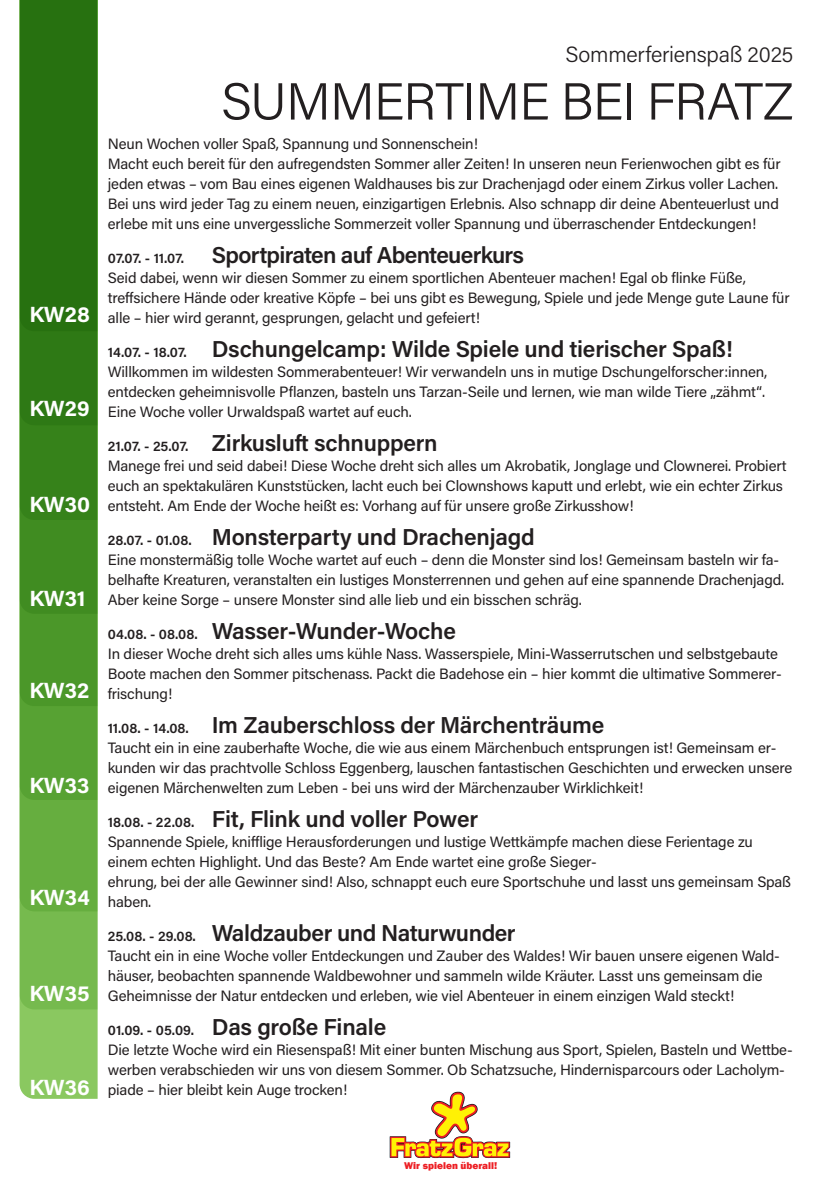
<style>
.page{position:relative;width:840px;height:1191px;background:#fff}
.page>*{position:absolute;margin:0;border:0;box-sizing:border-box;transform-origin:0 0}
.t1{font:300 52px "Acumin Pro";letter-spacing:-.015em;color:#231f20}
.t2{font:600 23px "Acumin Pro";letter-spacing:-.01em;color:#231f20}
.t3{font:600 23px "Acumin Pro";letter-spacing:-.03em;color:#231f20}
.t4{font:22px "Acumin Variable Concept";color:#fff}
.t5{font:300 22px "Acumin Pro";letter-spacing:-.01em;color:#231f20}
.t6{font:15px/20px "Acumin Pro";letter-spacing:-.01em;color:#231f20}
.t7{font:800 10.2px "Franklin Gothic";letter-spacing:.005em;color:#ed1e23}
.s1{font-size:14px}
</style>
<div class="page">
<svg style="left:20px;top:0;width:78px;height:1098px;background:#479028"></svg>
<svg style="left:389px;top:1091px;width:121px;height:67px"></svg>
<h3 class="t4" style="left:29px;top:299px;width:62px">KW28</h3>
<h3 class="t4" style="left:29px;top:393px;width:62px">KW29</h3>
<h3 class="t4" style="left:29px;top:489px;width:62px">KW30</h3>
<h3 class="t4" style="left:29px;top:583px;width:58px">KW31</h3>
<h3 class="t4" style="left:29px;top:675px;width:61px">KW32</h3>
<h3 class="t4" style="left:29px;top:769px;width:62px">KW33</h3>
<h3 class="t4" style="left:29px;top:881px;width:62px">KW34</h3>
<h3 class="t4" style="left:29px;top:977px;width:62px">KW35</h3>
<h3 class="t4" style="left:29px;top:1071px;width:62px">KW36</h3>
<h3 class="t5" style="left:565px;top:39px;width:229px">Sommerferienspaß 2025</h3>
<h1 class="t1" style="left:221px;top:66px;width:573px">SUMMERTIME BEI FRATZ</h1>
<p class="t6" style="left:108px;top:133px;width:674px">Neun Wochen voller Spaß, Spannung und Sonnenschein!<br>Macht euch bereit für den aufregendsten Sommer aller Zeiten! In unseren neun Ferienwochen gibt es für jeden etwas – vom Bau eines eigenen Waldhauses bis zur Drachenjagd oder einem Zirkus voller Lachen.<br>Bei uns wird jeder Tag zu einem neuen, einzigartigen Erlebnis. Also schnapp dir deine Abenteuerlust und erlebe mit uns eine unvergessliche Sommerzeit voller Spannung und überraschender Entdeckungen!</p>
<h2 class="t3" style="left:108px;top:238px;width:417px"><span class="s1">07.07. - 11.07.</span> Sportpiraten auf Abenteuerkurs</h2>
<p class="t6" style="left:108px;top:267px;width:683px">Seid dabei, wenn wir diesen Sommer zu einem sportlichen Abenteuer machen! Egal ob flinke Füße, treffsichere Hände oder kreative Köpfe – bei uns gibt es Bewegung, Spiele und jede Menge gute Laune für alle – hier wird gerannt, gesprungen, gelacht und gefeiert!</p>
<h2 class="t2" style="left:108px;top:332px;width:626px"><span class="s1">14.07. - 18.07.</span> Dschungelcamp: Wilde Spiele und tierischer Spaß!</h2>
<p class="t6" style="left:108px;top:361px;width:660px">Willkommen im wildesten Sommerabenteuer! Wir verwandeln uns in mutige Dschungelforscher:innen, entdecken geheimnisvolle Pflanzen, basteln uns Tarzan-Seile und lernen, wie man wilde Tiere „zähmt“.<br>Eine Woche voller Urwaldspaß wartet auf euch.</p>
<h2 class="t2" style="left:108px;top:426px;width:331px"><span class="s1">21.07. - 25.07.</span> Zirkusluft schnuppern</h2>
<p class="t6" style="left:108px;top:455px;width:680px">Manege frei und seid dabei! Diese Woche dreht sich alles um Akrobatik, Jonglage und Clownerei. Probiert euch an spektakulären Kunststücken, lacht euch bei Clownshows kaputt und erlebt, wie ein echter Zirkus entsteht. Am Ende der Woche heißt es: Vorhang auf für unsere große Zirkusshow!</p>
<h2 class="t2" style="left:108px;top:520px;width:428px"><span class="s1">28.07. - 01.08.</span> Monsterparty und Drachenjagd</h2>
<p class="t6" style="left:108px;top:549px;width:677px">Eine monstermäßig tolle Woche wartet auf euch – denn die Monster sind los! Gemeinsam basteln wir fa&shy;belhafte Kreaturen, veranstalten ein lustiges Monsterrennen und gehen auf eine spannende Drachenjagd.<br>Aber keine Sorge – unsere Monster sind alle lieb und ein bisschen schräg.</p>
<h2 class="t2" style="left:108px;top:614px;width:349px"><span class="s1">04.08. - 08.08.</span> Wasser-Wunder-Woche</h2>
<p class="t6" style="left:108px;top:643px;width:675px">In dieser Woche dreht sich alles ums kühle Nass. Wasserspiele, Mini-Wasserrutschen und selbstgebaute<br>Boote machen den Sommer pitschenass. Packt die Badehose ein – hier kommt die ultimative Sommerer&shy;frischung!</p>
<h2 class="t2" style="left:108px;top:708px;width:498px"><span class="s1">11.08. - 14.08.</span> Im Zauberschloss der Märchenträume</h2>
<p class="t6" style="left:108px;top:737px;width:685px">Taucht ein in eine zauberhafte Woche, die wie aus einem Märchenbuch entsprungen ist! Gemeinsam er&shy;kunden wir das prachtvolle Schloss Eggenberg, lauschen fantastischen Geschichten und erwecken unsere eigenen Märchenwelten zum Leben - bei uns wird der Märchenzauber Wirklichkeit!</p>
<h2 class="t2" style="left:108px;top:802px;width:371px"><span class="s1">18.08. - 22.08.</span> Fit, Flink und voller Power</h2>
<p class="t6" style="left:108px;top:831px;width:684px">Spannende Spiele, knifflige Herausforderungen und lustige Wettkämpfe machen diese Ferientage zu einem echten Highlight. Und das Beste? Am Ende wartet eine große Sieger-<br>ehrung, bei der alle Gewinner sind! Also, schnappt euch eure Sportschuhe und lasst uns gemeinsam Spaß haben.</p>
<h2 class="t2" style="left:108px;top:916px;width:409px"><span class="s1">25.08. - 29.08.</span> Waldzauber und Naturwunder</h2>
<p class="t6" style="left:108px;top:945px;width:673px">Taucht ein in eine Woche voller Entdeckungen und Zauber des Waldes! Wir bauen unsere eigenen Wald&shy;häuser, beobachten spannende Waldbewohner und sammeln wilde Kräuter. Lasst uns gemeinsam die<br>Geheimnisse der Natur entdecken und erleben, wie viel Abenteuer in einem einzigen Wald steckt!</p>
<h2 class="t2" style="left:108px;top:1010px;width:280px"><span class="s1">01.09. - 05.09.</span> Das große Finale</h2>
<p class="t6" style="left:108px;top:1039px;width:686px">Die letzte Woche wird ein Riesenspaß! Mit einer bunten Mischung aus Sport, Spielen, Basteln und Wettbe&shy;werben verabschieden wir uns von diesem Sommer. Ob Schatzsuche, Hindernisparcours oder Lacholym&shy;piade – hier bleibt kein Auge trocken!</p>
<p class="t7" style="left:404px;top:1158px;width:95px">Wir spielen überall!</p>
</div>
